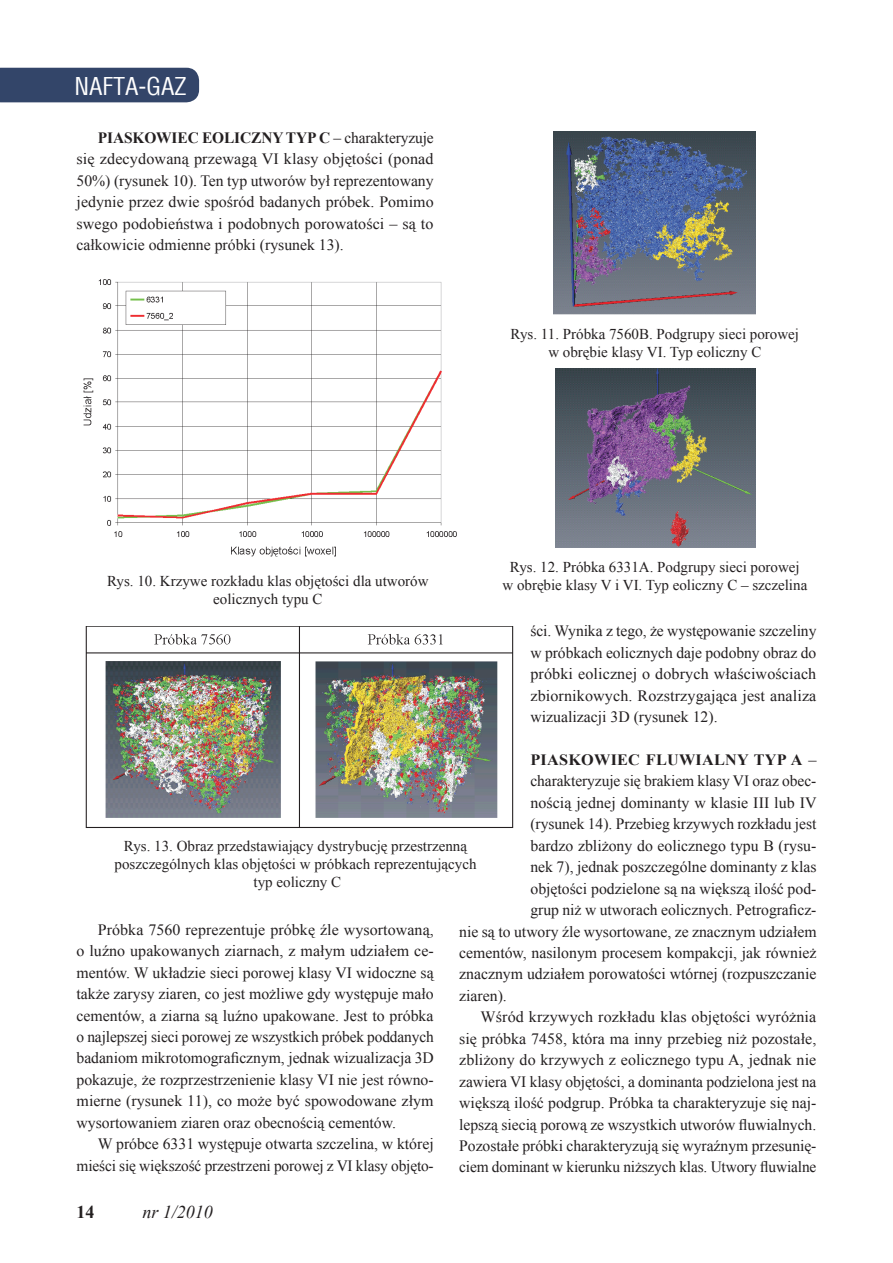
<style>
.page{position:relative;width:893px;height:1263px;background:#fff}
.page>*{position:absolute;margin:0;border:0;box-sizing:border-box;transform-origin:0 0}
.t1{font:24px "Switzerland Condensed";color:#fff}
.t2{font:italic 18px "Times New Roman";color:#231f20}
.t3{font:700 18px "Times New Roman";color:#231f20}
.t4{font:15.75px/21.5px "Times New Roman";color:#231f20;text-align:justify}
.t5{font:700 15.75px "Times New Roman";letter-spacing:.015em;color:#231f20}
.t6{font:15px/18px "Times New Roman";color:#231f20;text-align:center}
.s1{font-weight:700}
.s2{font-weight:400}
</style>
<div class="page">
<div style="left:0;top:68px;width:199px;height:34px;background:#334569"></div>
<img style="left:554px;top:132px;width:202px;height:183px">
<img style="left:556px;top:369px;width:200px;height:179px">
<img style="left:85px;top:626px;width:428px;height:202px">
<img style="left:83px;top:279px;width:374px;height:278px">
<div style="left:166px;top:295px;width:51px;height:12px;background:#fff"></div>
<div style="left:174px;top:312px;width:51px;height:12px;background:#fff"></div>
<h1 class="t1" style="left:74px;top:71px;width:114px">NAFTA-GAZ</h1>
<p class="t4" style="left:77px;top:126px;width:359px;text-indent:21px"><span class="s1">PIASKOWIEC EOLICZNY TYP C</span> – charakteryzuje się zdecydowaną przewagą VI klasy objętości (ponad 50%) (rysunek 10). Ten typ utworów był reprezentowany jedynie przez dwie spośród badanych próbek. Pomimo swego podobieństwa i podobnych porowatości – są to całkowicie odmienne próbki (rysunek 13).</p>
<p class="t6" style="left:511px;top:325px;width:290px">Rys. 11. Próbka 7560B. Podgrupy sieci porowej w obrębie klasy VI. Typ eoliczny C</p>
<p class="t6" style="left:107px;top:571px;width:323px">Rys. 10. Krzywe rozkładu klas objętości dla utworów eolicznych typu C</p>
<p class="t6" style="left:502px;top:558px;width:306px">Rys. 12. Próbka 6331A. Podgrupy sieci porowej<br>w obrębie klasy V i VI. Typ eoliczny C – szczelina</p>
<p class="t4" style="left:530px;top:620px;width:287px">ści. Wynika z tego, że występowanie szczeliny w próbkach eolicznych daje podobny obraz do próbki eolicznej o dobrych właściwościach zbiornikowych. Rozstrzygająca jest analiza wizualizacji 3D (rysunek 12).</p>
<p class="t5" style="left:530px;top:749px;width:287px">PIASKOWIEC FLUWIALNY TYP A <span class="s2">–</span></p>
<p class="t4" style="left:530px;top:770px;width:287px">charakteryzuje się brakiem klasy VI oraz obec-</p>
<p class="t4" style="left:530px;top:791px;width:288px">nością jednej dominanty w klasie III lub IV</p>
<p class="t4" style="left:530px;top:813px;width:287px">(rysunek 14). Przebieg krzywych rozkładu jest</p>
<p class="t4" style="left:530px;top:834px;width:287px">bardzo zbliżony do eolicznego typu B (rysu-</p>
<p class="t4" style="left:530px;top:856px;width:287px">nek 7), jednak poszczególne dominanty z klas</p>
<p class="t4" style="left:530px;top:877px;width:287px">objętości podzielone są na większą ilość pod-</p>
<p class="t4" style="left:530px;top:899px;width:287px">grup niż w utworach eolicznych. Petrograficz-</p>
<p class="t4" style="left:459px;top:920px;width:359px">nie są to utwory źle wysortowane, ze znacznym udziałem</p>
<p class="t4" style="left:459px;top:942px;width:359px">cementów, nasilonym procesem kompakcji, jak również</p>
<p class="t4" style="left:459px;top:963px;width:359px">znacznym udziałem porowatości wtórnej (rozpuszczanie</p>
<p class="t4" style="left:459px;top:984px;width:49px">ziaren).</p>
<p class="t4" style="left:480px;top:1006px;width:337px">Wśród krzywych rozkładu klas objętości wyróżnia</p>
<p class="t4" style="left:459px;top:1027px;width:359px">się próbka 7458, która ma inny przebieg niż pozostałe,</p>
<p class="t4" style="left:459px;top:1049px;width:358px">zbliżony do krzywych z eolicznego typu A, jednak nie</p>
<p class="t4" style="left:459px;top:1070px;width:359px">zawiera VI klasy objętości, a dominanta podzielona jest na</p>
<p class="t4" style="left:459px;top:1092px;width:359px">większą ilość podgrup. Próbka ta charakteryzuje się naj-</p>
<p class="t4" style="left:459px;top:1113px;width:358px">lepszą siecią porową ze wszystkich utworów fluwialnych.</p>
<p class="t4" style="left:459px;top:1135px;width:359px">Pozostałe próbki charakteryzują się wyraźnym przesunię-</p>
<p class="t4" style="left:459px;top:1156px;width:359px">ciem dominant w kierunku niższych klas. Utwory fluwialne</p>
<p class="t6" style="left:115px;top:837px;width:363px">Rys. 13. Obraz przedstawiający dystrybucję przestrzenną poszczególnych klas objętości w próbkach reprezentujących typ eoliczny C</p>
<p class="t4" style="left:77px;top:918px;width:359px;text-indent:21px">Próbka 7560 reprezentuje próbkę źle wysortowaną, o luźno upakowanych ziarnach, z małym udziałem ce&shy;mentów. W układzie sieci porowej klasy VI widoczne są także zarysy ziaren, co jest możliwe gdy występuje mało cementów, a ziarna są luźno upakowane. Jest to próbka o najlepszej sieci porowej ze wszystkich próbek poddanych badaniom mikrotomograficznym, jednak wizualizacja 3D pokazuje, że rozprzestrzenienie klasy VI nie jest równo&shy;mierne (rysunek 11), co może być spowodowane złym wysortowaniem ziaren oraz obecnością cementów.</p>
<p class="t4" style="left:77px;top:1133px;width:359px;text-align:right">W próbce 6331 występuje otwarta szczelina, w której mieści się większość przestrzeni porowej z VI klasy objęto-</p>
<p class="t3" style="left:77px;top:1199px;width:19px">14</p>
<p class="t2" style="left:142px;top:1200px;width:72px">nr 1/2010</p>
</div>
